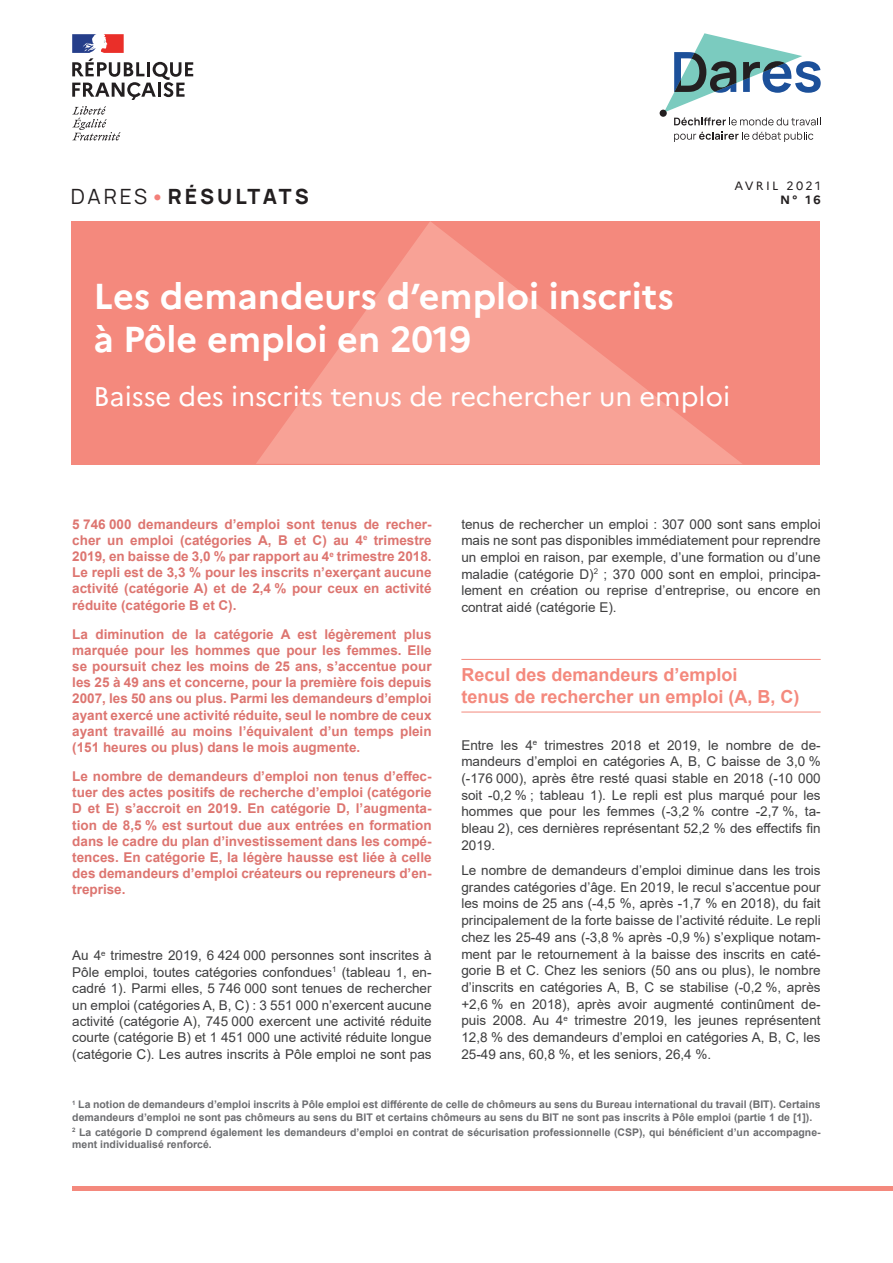
<style>
.page{position:relative;width:893px;height:1263px;background:#fff}
.page>*{position:absolute;margin:0;border:0;box-sizing:border-box;transform-origin:0 0}
.t1{font:700 36px/43.2px "Marianne";color:#fff}
.t2{font:27px "Marianne";color:#fff}
.t3{font:800 21px "Manrope";letter-spacing:.14em;color:#231f20}
.t4{font:700 18px/22px "Arial";color:#f4897d}
.t5{font:13.5px/16.6px "Arial";color:#3e3e3f;text-align:justify}
.t6{font:700 13.5px/16.2px "Arial";color:#dd7570;text-align:justify}
.t7{font:12px "Marianne";letter-spacing:.2em;color:#231f20}
.t8{font:700 12px "Marianne";color:#231f20}
.t9{font:700 10.5px/12.6px "Arial";color:#6c6d70}
.s1{font-weight:400}
.s2{font-weight:700;color:#f3807a}
</style>
<div class="page">
<svg style="left:72px;top:106px;width:49px;height:34px"></svg>
<svg style="left:72px;top:34px;width:121px;height:66px"></svg>
<div style="left:660px;top:110px;width:7px;height:7px;background:#231f20;border-radius:50%"></div>
<svg style="left:674px;top:132px;width:139px;height:10px"></svg>
<svg style="left:664px;top:34px;width:157px;height:91px"></svg>
<div style="left:72px;top:1186px;width:821px;height:5px;background:#f4897d"></div>
<div style="left:71px;top:221px;width:748px;height:243px;background:#f4897d"></div>
<svg style="left:256px;top:221px;width:486px;height:243px;fill:#f79b8f"></svg>
<hr style="left:461px;top:659px;width:360px;height:1px;background:#f4897d">
<hr style="left:461px;top:712px;width:360px;height:1px;background:#f4897d">
<h3 class="t3" style="left:71px;top:182px;width:239px"><span class="s1">DARES</span><span class="s2">•</span>RÉSULTATS</h3>
<p class="t7" style="left:734px;top:178px;width:88px">AVRIL 2021</p>
<p class="t8" style="left:780px;top:193px;width:42px">N° 16</p>
<h1 class="t1" style="left:94px;top:275px;width:582px">Les demandeurs d’emploi inscrits à Pôle emploi en 2019</h1>
<h2 class="t2" style="left:94px;top:380px;width:638px">Baisse des inscrits tenus de rechercher un emploi</h2>
<p class="t6" style="left:72px;top:516px;width:361px">5 746 000 demandeurs d’emploi sont tenus de recher&shy;cher un emploi (catégories A, B et C) au 4<sup>e</sup> trimestre 2019, en baisse de 3,0 % par rapport au 4<sup>e</sup> trimestre 2018.<br>Le repli est de 3,3 % pour les inscrits n’exerçant aucune activité (catégorie A) et de 2,4 % pour ceux en activité réduite (catégorie B et C).</p>
<p class="t6" style="left:72px;top:626px;width:361px">La diminution de la catégorie A est légèrement plus marquée pour les hommes que pour les femmes. Elle se poursuit chez les moins de 25 ans, s’accentue pour les 25 à 49 ans et concerne, pour la première fois depuis 2007, les 50 ans ou plus. Parmi les demandeurs d’emploi ayant exercé une activité réduite, seul le nombre de ceux ayant travaillé au moins l’équivalent d’un temps plein (151 heures ou plus) dans le mois augmente.</p>
<p class="t6" style="left:72px;top:768px;width:361px">Le nombre de demandeurs d’emploi non tenus d’effec&shy;tuer des actes positifs de recherche d’emploi (catégorie D et E) s’accroit en 2019. En catégorie D, l’augmenta&shy;tion de 8,5 % est surtout due aux entrées en formation dans le cadre du plan d’investissement dans les compé&shy;tences. En catégorie E, la légère hausse est liée à celle des demandeurs d’emploi créateurs ou repreneurs d’en&shy;treprise.</p>
<p class="t5" style="left:461px;top:515px;width:361px">tenus de rechercher un emploi : 307 000 sont sans emploi mais ne sont pas disponibles immédiatement pour reprendre un emploi en raison, par exemple, d’une formation ou d’une maladie (catégorie D)<sup>2</sup> ; 370 000 sont en emploi, principa&shy;lement en création ou reprise d’entreprise, ou encore en contrat aidé (catégorie E).</p>
<h3 class="t4" style="left:461px;top:664px;width:340px">Recul des demandeurs d’emploi<br>tenus de rechercher un emploi (A, B, C)</h3>
<p class="t5" style="left:461px;top:736px;width:361px">Entre les 4<sup>e</sup> trimestres 2018 et 2019, le nombre de de&shy;mandeurs d’emploi en catégories A, B, C baisse de 3,0 % (-176 000), après être resté quasi stable en 2018 (-10 000 soit -0,2 % ; tableau 1). Le repli est plus marqué pour les hommes que pour les femmes (-3,2 % contre -2,7 %, ta&shy;bleau 2), ces dernières représentant 52,2 % des effectifs fin 2019.</p>
<p class="t5" style="left:461px;top:862px;width:361px">Le nombre de demandeurs d’emploi diminue dans les trois grandes catégories d’âge. En 2019, le recul s’accentue pour les moins de 25 ans (-4,5 %, après -1,7 % en 2018), du fait principalement de la forte baisse de l’activité réduite. Le repli chez les 25-49 ans (-3,8 % après -0,9 %) s’explique notam&shy;ment par le retournement à la baisse des inscrits en caté&shy;gorie B et C. Chez les seniors (50 ans ou plus), le nombre d’inscrits en catégories A, B, C se stabilise (-0,2 %, après +2,6 % en 2018), après avoir augmenté continûment de&shy;puis 2008. Au 4<sup>e</sup> trimestre 2019, les jeunes représentent 12,8 % des demandeurs d’emploi en catégories A, B, C, les 25-49 ans, 60,8 %, et les seniors, 26,4 %.</p>
<p class="t9" style="left:72px;top:1098px;width:750px"><sup>1</sup> La notion de demandeurs d’emploi inscrits à Pôle emploi est différente de celle de chômeurs au sens du Bureau international du travail (BIT). Certains demandeurs d’emploi ne sont pas chômeurs au sens du BIT et certains chômeurs au sens du BIT ne sont pas inscrits à Pôle emploi (partie 1 de [1]).</p>
<p class="t9" style="left:72px;top:1126px;width:750px"><sup>2</sup> La catégorie D comprend également les demandeurs d’emploi en contrat de sécurisation professionnelle (CSP), qui bénéficient d’un accompagne&shy;ment individualisé renforcé.</p>
<p class="t5" style="left:72px;top:947px;width:361px">Au 4<sup>e</sup> trimestre 2019, 6 424 000 personnes sont inscrites à Pôle emploi, toutes catégories confondues<sup>1</sup> (tableau 1, en&shy;cadré 1). Parmi elles, 5 746 000 sont tenues de rechercher un emploi (catégories A, B, C) : 3 551 000 n’exercent aucune activité (catégorie A), 745 000 exercent une activité réduite courte (catégorie B) et 1 451 000 une activité réduite longue (catégorie C). Les autres inscrits à Pôle emploi ne sont pas</p>
</div>
